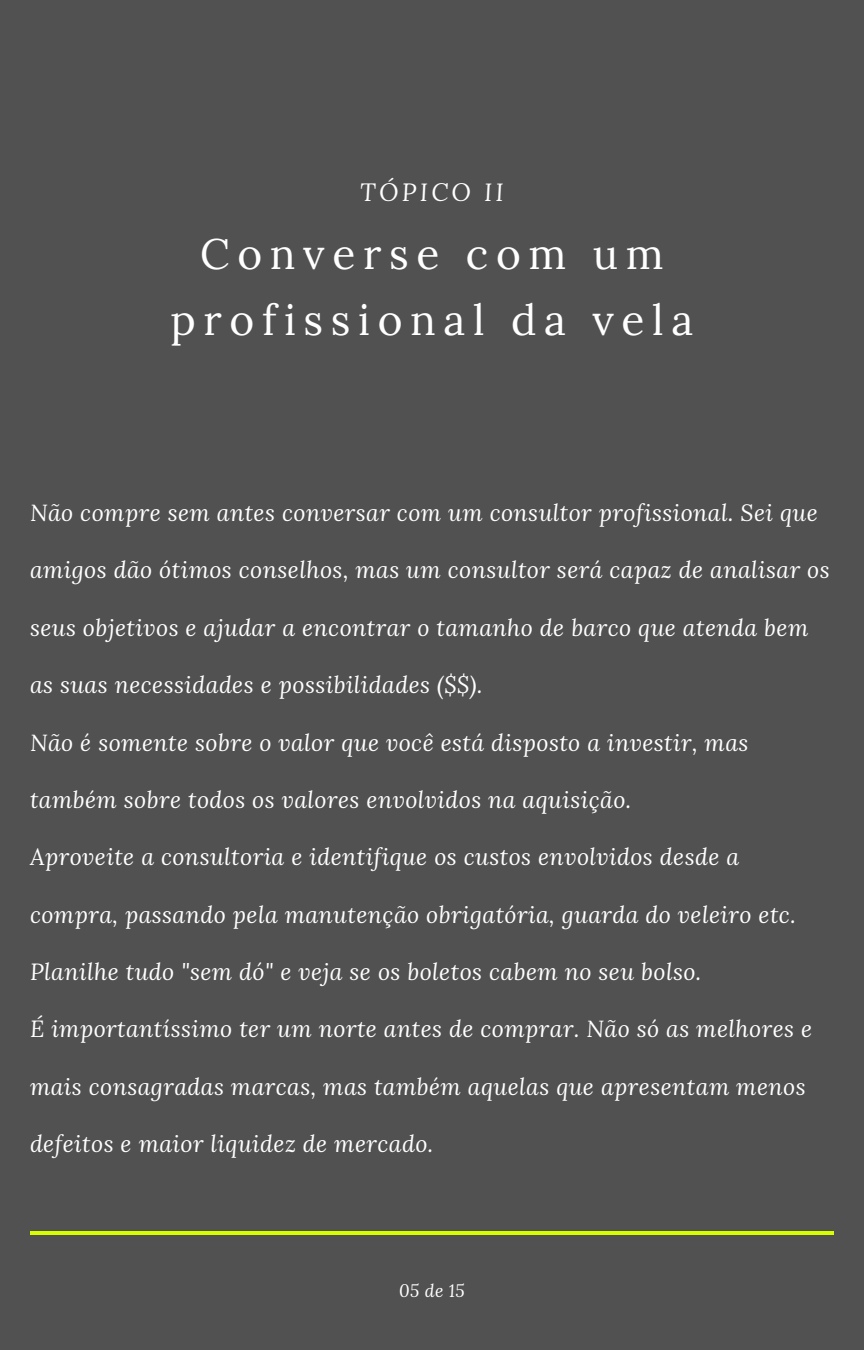
<style>
.page{position:relative;width:864px;height:1350px;background:#515151}
.page>*{position:absolute;margin:0;border:0;box-sizing:border-box;transform-origin:0 0}
.t1{font:42.52px/66.6px "Lora";letter-spacing:.18em;color:#fff;text-align:center}
.t2{font:italic 24.75px "Lora";letter-spacing:.13em;color:#fff}
.t3{font:italic 23.18px "Lora";letter-spacing:.02em;color:#fff}
.t4{font:italic 17.78px "Lora";color:#fff}
</style>
<div class="page">
<hr style="left:30px;top:1231px;width:803px;height:4px;background:#d8ff00">
<h3 class="t2" style="left:360px;top:175px;width:145px">TÓPICO II</h3>
<h1 class="t1" style="left:171px;top:220px;width:524px">Converse com um profissional da vela</h1>
<h2 class="t3" style="left:30px;top:497px;width:789px">Não compre sem antes conversar com um consultor profissional. Sei que</h2>
<h2 class="t3" style="left:30px;top:555px;width:801px">amigos dão ótimos conselhos, mas um consultor será capaz de analisar os</h2>
<h2 class="t3" style="left:30px;top:612px;width:780px">seus objetivos e ajudar a encontrar o tamanho de barco que atenda bem</h2>
<h2 class="t3" style="left:30px;top:669px;width:454px">as suas necessidades e possibilidades ($$).</h2>
<h2 class="t3" style="left:30px;top:727px;width:720px">Não é somente sobre o valor que você está disposto a investir, mas</h2>
<h2 class="t3" style="left:30px;top:784px;width:603px">também sobre todos os valores envolvidos na aquisição.</h2>
<h2 class="t3" style="left:30px;top:841px;width:711px">Aproveite a consultoria e identifique os custos envolvidos desde a</h2>
<h2 class="t3" style="left:30px;top:899px;width:767px">compra, passando pela manutenção obrigatória, guarda do veleiro etc.</h2>
<h2 class="t3" style="left:30px;top:956px;width:673px">Planilhe tudo "sem dó" e veja se os boletos cabem no seu bolso.</h2>
<h2 class="t3" style="left:30px;top:1014px;width:784px">É importantíssimo ter um norte antes de comprar. Não só as melhores e</h2>
<h2 class="t3" style="left:30px;top:1071px;width:777px">mais consagradas marcas, mas também aquelas que apresentam menos</h2>
<h2 class="t3" style="left:30px;top:1128px;width:405px">defeitos e maior liquidez de mercado.</h2>
<p class="t4" style="left:399px;top:1279px;width:67px">05 de 15</p>
</div>
